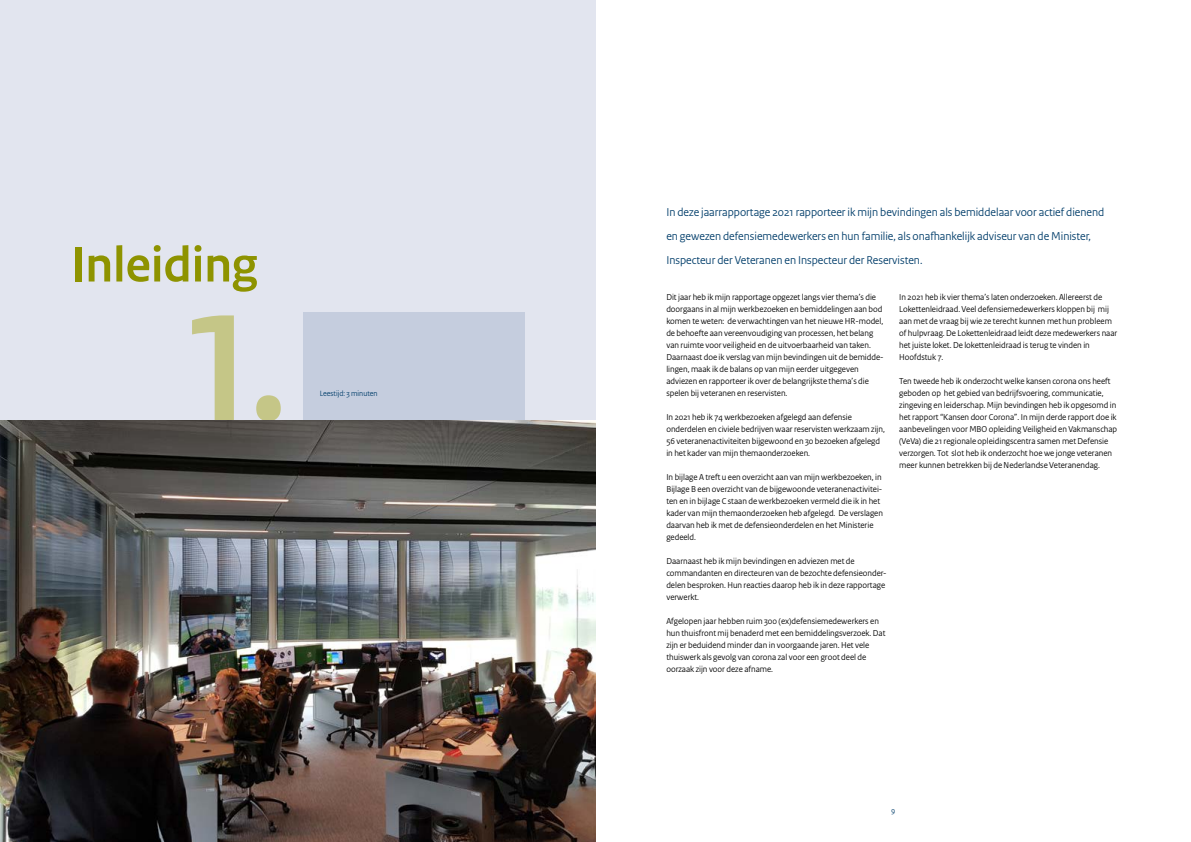
<style>
.page{position:relative;width:1191px;height:842px;background:#fff}
.page>*{position:absolute;margin:0;border:0;box-sizing:border-box;transform-origin:0 0}
.t1{font:700 160px "Rijksoverheid Sans Heading";color:#c5c687}
.t2{font:700 52px "Rijksoverheid Sans Heading";color:#8e9300}
.t3{font:12px/24px "Rijksoverheid Sans Heading";color:#003d6a}
.t4{font:9px/12px "Rijksoverheid Sans Heading";color:#000}
.t5{font:8px "Rijksoverheid Sans Heading";color:#003d6a}
</style>
<div class="page">
<div style="left:0;top:0;width:595px;height:842px;background:#e2e5ef"></div>
<div style="left:303px;top:312px;width:221px;height:108px;background:#c5cdde"></div>
<img style="left:0;top:420px;width:595px;height:422px">
<h2 class="t2" style="left:71px;top:235px;width:188px">Inleiding</h2>
<h1 class="t1" style="left:178px;top:278px;width:110px">1.</h1>
<p class="t5" style="left:320px;top:389px;width:59px">Leestijd: 3 minuten</p>
<p class="t3" style="left:666px;top:200px;width:439px">In deze jaarrapportage 2021 rapporteer ik mijn bevindingen als bemiddelaar voor actief dienend en gewezen defensiemedewerkers en hun familie, als onafhankelijk adviseur van de Minister,<br>Inspecteur der Veteranen en Inspecteur der Reservisten.</p>
<p class="t4" style="left:666px;top:291px;width:219px">Dit jaar heb ik mijn rapportage opgezet langs vier thema’s die doorgaans in al mijn werkbezoeken en bemiddelingen aan bod komen te weten: de verwachtingen van het nieuwe HR-model, de behoefte aan vereenvoudiging van processen, het belang van ruimte voor veiligheid en de uitvoerbaarheid van taken.<br>Daarnaast doe ik verslag van mijn bevindingen uit de bemidde&shy;lingen, maak ik de balans op van mijn eerder uitgegeven adviezen en rapporteer ik over de belangrijkste thema’s die spelen bij veteranen en reservisten.</p>
<p class="t4" style="left:666px;top:411px;width:220px">In 2021 heb ik 74 werkbezoeken afgelegd aan defensie onderdelen en civiele bedrijven waar reservisten werkzaam zijn, 56 veteranenactiviteiten bijgewoond en 30 bezoeken afgelegd in het kader van mijn themaonderzoeken.</p>
<p class="t4" style="left:666px;top:471px;width:218px">In bijlage A treft u een overzicht aan van mijn werkbezoeken, in Bijlage B een overzicht van de bijgewoonde veteranenactivitei&shy;ten en in bijlage C staan de werkbezoeken vermeld die ik in het kader van mijn themaonderzoeken heb afgelegd. De verslagen daarvan heb ik met de defensieonderdelen en het Ministerie gedeeld.</p>
<p class="t4" style="left:666px;top:555px;width:222px">Daarnaast heb ik mijn bevindingen en adviezen met de commandanten en directeuren van de bezochte defensieonder&shy;delen besproken. Hun reacties daarop heb ik in deze rapportage verwerkt.</p>
<p class="t4" style="left:666px;top:615px;width:221px">Afgelopen jaar hebben ruim 300 (ex)defensiemedewerkers en hun thuisfront mij benaderd met een bemiddelingsverzoek. Dat zijn er beduidend minder dan in voorgaande jaren. Het vele thuiswerk als gevolg van corona zal voor een groot deel de oorzaak zijn voor deze afname.</p>
<p class="t4" style="left:899px;top:291px;width:220px">In 2021 heb ik vier thema’s laten onderzoeken. Allereerst de Lokettenleidraad. Veel defensiemedewerkers kloppen bij mij aan met de vraag bij wie ze terecht kunnen met hun probleem of hulpvraag. De Lokettenleidraad leidt deze medewerkers naar het juiste loket. De lokettenleidraad is terug te vinden in Hoofdstuk 7.</p>
<p class="t4" style="left:899px;top:375px;width:219px">Ten tweede heb ik onderzocht welke kansen corona ons heeft geboden op het gebied van bedrijfsvoering, communicatie, zingeving en leiderschap. Mijn bevindingen heb ik opgesomd in het rapport “Kansen door Corona”. In mijn derde rapport doe ik aanbevelingen voor MBO opleiding Veiligheid en Vakmanschap (VeVa) die 21 regionale opleidingscentra samen met Defensie verzorgen. Tot slot heb ik onderzocht hoe we jonge veteranen meer kunnen betrekken bij de Nederlandse Veteranendag.</p>
<p class="t5" style="left:891px;top:805px;width:6px">9</p>
</div>
